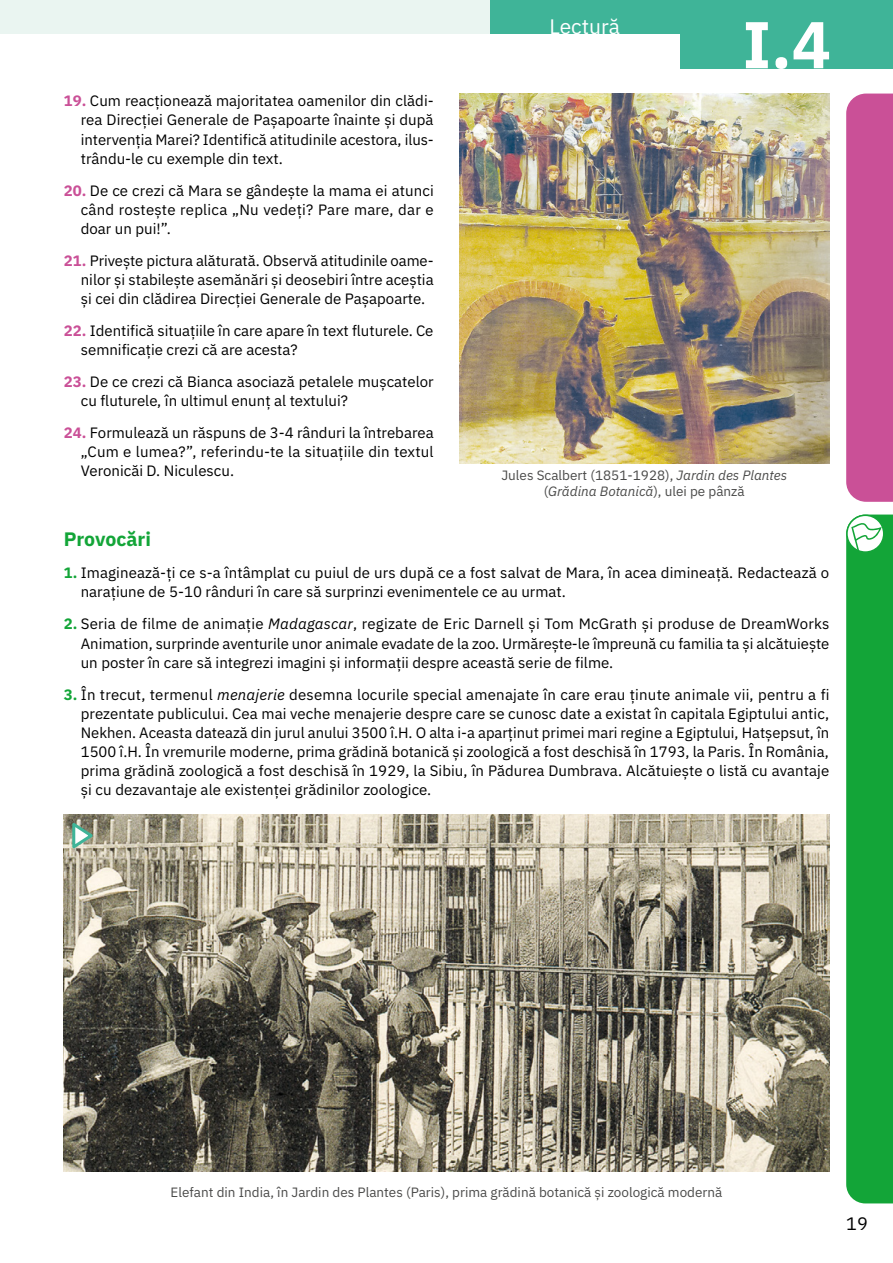
<style>
.page{position:relative;width:893px;height:1263px;background:#fff}
.page>*{position:absolute;margin:0;border:0;box-sizing:border-box;transform-origin:0 0}
.t1{font:700 66px "IBM Plex Sans";color:#fff}
.t2{font:21px "IBM Plex Sans";color:#fff}
.PROVOCARI{font:700 19.5px "IBM Plex Sans";letter-spacing:-.005em;color:#13a538}
.t3{font:18px "IBM Plex Sans";color:#000}
.t4{font:15px/19.2px "IBM Plex Sans";color:#000;text-align:justify}
._4-text-legenda{font:13.5px/16.5px "IBM Plex Sans";color:#4a4a49;text-align:center}
.s1{font-weight:700;color:#ca5097}
.s2{font-style:italic}
.s3{font-weight:700;color:#13a538}
</style>
<div class="page">
<div style="left:489px;top:0;width:191px;height:34px;background:#3fb498"></div>
<div style="left:0;top:0;width:490px;height:34px;background:#eaf5f1"></div>
<div style="left:680px;top:0;width:213px;height:68px;background:#3fb498"></div>
<img style="left:459px;top:93px;width:370px;height:370px">
<div style="left:846px;top:514px;width:47px;height:689px;background:#13a538"></div>
<img style="left:64px;top:814px;width:765px;height:357px">
<div style="left:846px;top:93px;width:47px;height:409px;background:#ca5097"></div>
<svg style="left:70px;top:820px;width:27px;height:32px"></svg>
<p class="t4" style="left:81px;top:90px;width:354px;text-indent:-17px"><span class="s1">19.</span> Cum reacţionează majoritatea oamenilor din clădi&shy;rea Direcţiei Generale de Pașapoarte înainte și după intervenția Marei? Identifică atitudinile acestora, ilus&shy;trându‑le cu exemple din text.</p>
<p class="t4" style="left:81px;top:179px;width:354px;text-indent:-17px"><span class="s1">20.</span> De ce crezi că Mara se gândește la mama ei atunci când rostește replica „Nu vedeţi? Pare mare, dar e doar un pui!”.</p>
<p class="t4" style="left:81px;top:250px;width:354px;text-indent:-17px"><span class="s1">21.</span> Privește pictura alăturată. Observă atitudinile oame&shy;nilor și stabilește asemănări și deosebiri între aceștia și cei din clădirea Direcţiei Generale de Pașapoarte.</p>
<p class="t4" style="left:81px;top:320px;width:354px;text-indent:-17px"><span class="s1">22.</span> Identifică situațiile în care apare în text fluturele. Ce semnificație crezi că are acesta?</p>
<p class="t4" style="left:81px;top:371px;width:354px;text-indent:-17px"><span class="s1">23.</span> De ce crezi că Bianca asociază petalele mușcatelor cu fluturele, în ultimul enunț al textului?</p>
<p class="t4" style="left:81px;top:422px;width:354px;text-indent:-17px"><span class="s1">24.</span> Formulează un răspuns de 3-4 rânduri la întrebarea „Cum e lumea?”, referindu-te la situațiile din textul Veronicăi D. Niculescu.</p>
<h2 class="t2" style="left:549px;top:10px;width:72px">Lectură</h2>
<p class="t1" style="left:743px;top:-8px;width:90px">I.4</p>
<p class="_4-text-legenda" style="left:501px;top:466px;width:287px">Jules Scalbert (1851-1928), <span class="s2">Jardin des Plantes </span>(<span class="s2">Grădina Botanică</span>), ulei pe pânză</p>
<p class="PROVOCARI" style="left:64px;top:524px;width:89px">Provocări</p>
<p class="t4" style="left:81px;top:562px;width:750px;text-indent:-17px"><span class="s3">1.</span> Imaginează-ți ce s-a întâmplat cu puiul de urs după ce a fost salvat de Mara, în acea dimineață. Redactează o narațiune de 5-10 rânduri în care să surprinzi evenimentele ce au urmat.</p>
<p class="t4" style="left:81px;top:613px;width:750px;text-indent:-17px"><span class="s3">2.</span> Seria de filme de animaţie <span class="s2">Madagascar</span>, regizate de Eric Darnell și Tom McGrath și produse de DreamWorks Animation, surprinde aventurile unor animale evadate de la zoo. Urmărește‑le împreună cu familia ta și alcătuiește un poster în care să integrezi imagini și informaţii despre această serie de filme.</p>
<p class="t4" style="left:81px;top:683px;width:750px;text-indent:-17px"><span class="s3">3.</span> În trecut, termenul <span class="s2">menajerie</span> desemna locurile special amenajate în care erau ţinute animale vii, pentru a fi prezentate publicului. Cea mai veche menajerie despre care se cunosc date a existat în capitala Egiptului antic, Nekhen. Aceasta datează din jurul anului 3500 î.H. O alta i-a aparținut primei mari regine a Egiptului, Hatșepsut, în 1500 î.H. În vremurile moderne, prima grădină botanică și zoologică a fost deschisă în 1793, la Paris. În România, prima grădină zoologică a fost deschisă în 1929, la Sibiu, în Pădurea Dumbrava. Alcătuiește o listă cu avantaje și cu dezavantaje ale existenţei grădinilor zoologice.</p>
<p class="_4-text-legenda" style="left:171px;top:1183px;width:553px">Elefant din India, în Jardin des Plantes (Paris), prima grădină botanică și zoologică modernă</p>
<p class="t3" style="left:846px;top:1210px;width:23px">19</p>
</div>
